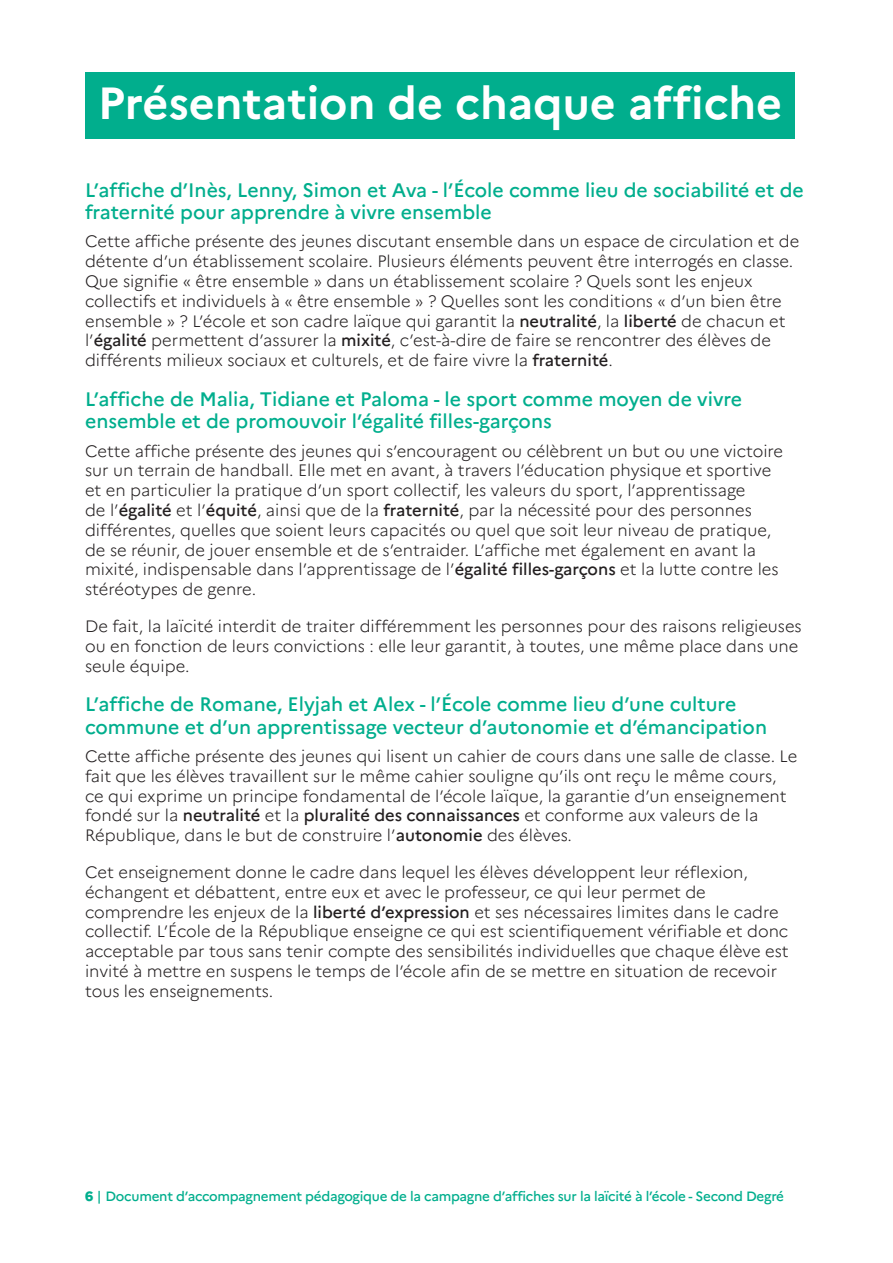
<style>
.page{position:relative;width:893px;height:1263px;background:#fff}
.page>*{position:absolute;margin:0;border:0;box-sizing:border-box;transform-origin:0 0}
.t1{font:700 45px "Marianne";color:#fff}
.t2{font:500 19.5px/22.5px "Marianne";color:#01ae8d}
.t3{font:300 16.5px/19.8px "Marianne";color:#231f20}
.t4{font:500 13.5px "Marianne";letter-spacing:-.02em;color:#01ae8d}
.s1{font-weight:500}
.s2{font-weight:800}
</style>
<div class="page">
<div style="left:85px;top:72px;width:710px;height:67px;background:#01ae8d"></div>
<h1 class="t1" style="left:98px;top:75px;width:686px">Présentation de chaque affiche</h1>
<p class="t2" style="left:85px;top:178px;width:720px">L’affiche d’Inès, Lenny, Simon et Ava - l’École comme lieu de sociabilité et de fraternité pour apprendre à vivre ensemble</p>
<p class="t3" style="left:85px;top:232px;width:716px">Cette affiche présente des jeunes discutant ensemble dans un espace de circulation et de détente d’un établissement scolaire. Plusieurs éléments peuvent être interrogés en classe.<br>Que signifie « être ensemble » dans un établissement scolaire ? Quels sont les enjeux collectifs et individuels à « être ensemble » ? Quelles sont les conditions « d’un bien être ensemble » ? L’école et son cadre laïque qui garantit la <span class="s1">neutralité</span>, la <span class="s1">liberté</span> de chacun et l’<span class="s1">égalité</span> permettent d’assurer la <span class="s1">mixité</span>, c’est-à-dire de faire se rencontrer des élèves de différents milieux sociaux et culturels, et de faire vivre la <span class="s1">fraternité</span>.</p>
<p class="t2" style="left:85px;top:387px;width:659px">L’affiche de Malia, Tidiane et Paloma - le sport comme moyen de vivre ensemble et de promouvoir l’égalité filles-garçons</p>
<p class="t3" style="left:85px;top:441px;width:700px">Cette affiche présente des jeunes qui s’encouragent ou célèbrent un but ou une victoire sur un terrain de handball. Elle met en avant, à travers l’éducation physique et sportive et en particulier la pratique d’un sport collectif, les valeurs du sport, l’apprentissage<br>de l’<span class="s1">égalité</span> et l’<span class="s1">équité</span>, ainsi que de la <span class="s1">fraternité</span>, par la nécessité pour des personnes différentes, quelles que soient leurs capacités ou quel que soit leur niveau de pratique, de se réunir, de jouer ensemble et de s’entraider. L’affiche met également en avant la mixité, indispensable dans l’apprentissage de l’<span class="s1">égalité filles-garçons</span> et la lutte contre les stéréotypes de genre.</p>
<p class="t3" style="left:85px;top:616px;width:718px">De fait, la laïcité interdit de traiter différemment les personnes pour des raisons religieuses ou en fonction de leurs convictions : elle leur garantit, à toutes, une même place dans une seule équipe.</p>
<p class="t2" style="left:85px;top:693px;width:683px">L’affiche de Romane, Elyjah et Alex - l’École comme lieu d’une culture commune et d’un apprentissage vecteur d’autonomie et d’émancipation</p>
<p class="t3" style="left:85px;top:746px;width:714px">Cette affiche présente des jeunes qui lisent un cahier de cours dans une salle de classe. Le fait que les élèves travaillent sur le même cahier souligne qu’ils ont reçu le même cours, ce qui exprime un principe fondamental de l’école laïque, la garantie d’un enseignement fondé sur la <span class="s1">neutralité</span> et la <span class="s1">pluralité des connaissances</span> et conforme aux valeurs de la République, dans le but de construire l’<span class="s1">autonomie</span> des élèves.</p>
<p class="t3" style="left:85px;top:862px;width:705px">Cet enseignement donne le cadre dans lequel les élèves développent leur réflexion, échangent et débattent, entre eux et avec le professeur, ce qui leur permet de comprendre les enjeux de la <span class="s1">liberté d’expression</span> et ses nécessaires limites dans le cadre collectif. L’École de la République enseigne ce qui est scientifiquement vérifiable et donc acceptable par tous sans tenir compte des sensibilités individuelles que chaque élève est invité à mettre en suspens le temps de l’école afin de se mettre en situation de recevoir tous les enseignements.</p>
<p class="t4" style="left:85px;top:1188px;width:700px"><span class="s2">6</span> | Document d’accompagnement pédagogique de la campagne d’affiches sur la laïcité à l’école - Second Degré</p>
</div>
